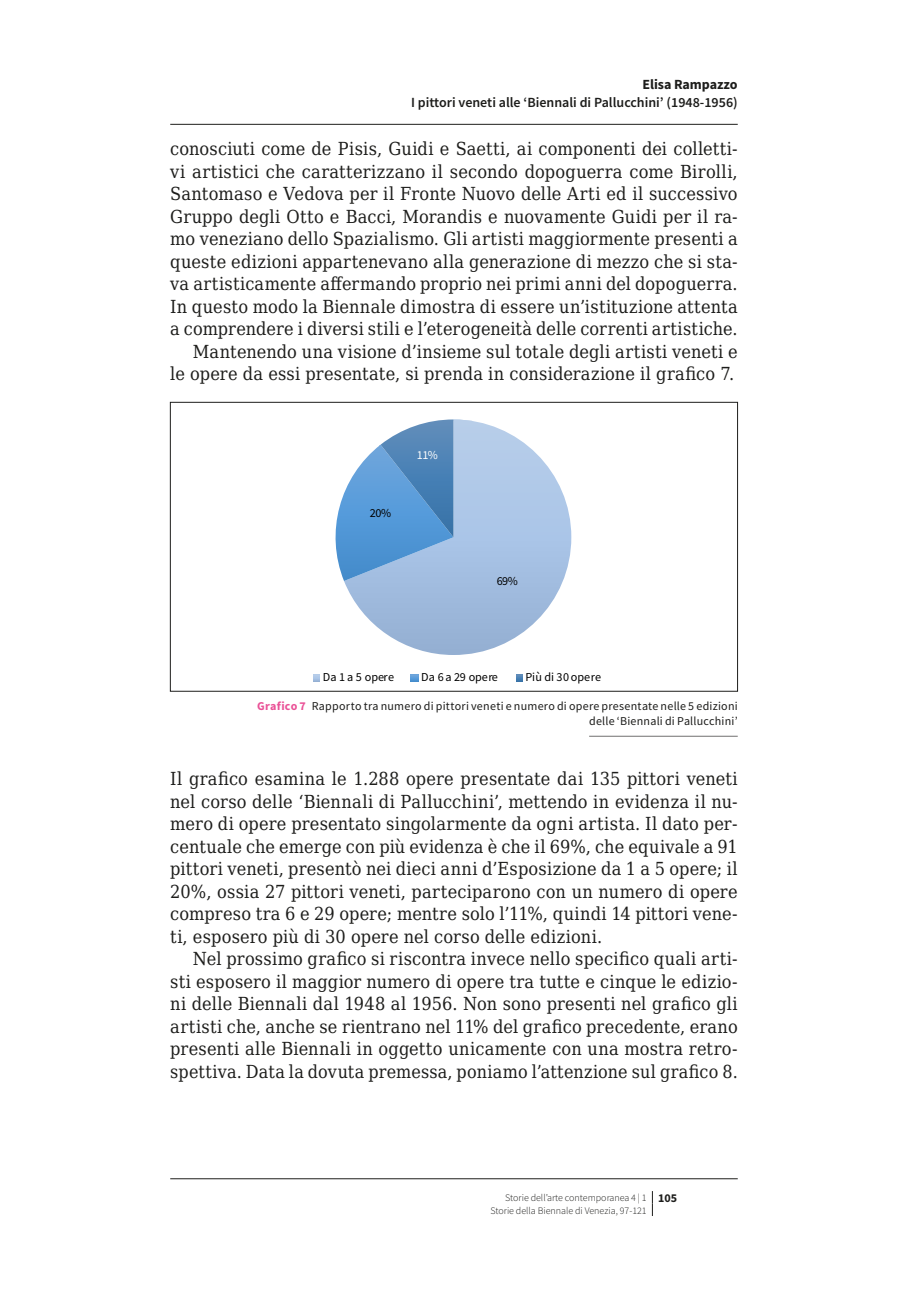
<style>
.page{position:relative;width:908px;height:1304px;background:#fff}
.page>*{position:absolute;margin:0;border:0;box-sizing:border-box;transform-origin:0 0}
.t1{font:18px/22.4px "DejaVu Serif Condensed";letter-spacing:.01em;color:#1d1d1b;text-align:justify}
.t2{font:600 14px "Source Sans Pro";color:#1d1d1b}
.t3{font:700 14px "Source Sans Pro";color:#1d1d1b}
.t4{font:12.2px "Source Sans Pro";letter-spacing:.005em;color:#000}
.t5{font:12.2px "Source Sans Pro";color:#fff}
.t6{font:12px/15px "Source Sans Pro";letter-spacing:.02em;color:#1d1d1b;text-align:right}
.t7{font:300 10px/12.4px "Source Sans Pro";color:#1d1d1b}
.s1{font-weight:700;color:#ea5297}
.s2{font-weight:700;font-size:12px}
</style>
<div class="page">
<svg style="left:651px;top:1191px;width:1px;height:25px"></svg>
<hr style="left:170px;top:1178px;width:567px;height:1px;background:#1d1d1b">
<hr style="left:589px;top:736px;width:148px;height:1px;background:#706f6f">
<svg style="left:344px;top:419px;width:227px;height:236px"></svg>
<svg style="left:335px;top:419px;width:118px;height:162px"></svg>
<svg style="left:313px;top:675px;width:7px;height:6px"></svg>
<svg style="left:410px;top:675px;width:8px;height:6px"></svg>
<svg style="left:516px;top:675px;width:6px;height:6px"></svg>
<div style="left:170px;top:402px;width:567px;height:289px;border:1px solid #1d1d1b"></div>
<hr style="left:170px;top:124px;width:567px;height:1px;background:#1d1d1b">
<p class="t3" style="left:642px;top:75px;width:97px">Elisa Rampazzo</p>
<p class="t2" style="left:411px;top:94px;width:328px">I pittori veneti alle ‘Biennali di Pallucchini’ (1948-1956)</p>
<p class="t1" style="left:170px;top:137px;width:568px;text-align:right">conosciuti come de Pisis, Guidi e Saetti, ai componenti dei colletti&shy;vi artistici che caratterizzano il secondo dopoguerra come Birolli, Santomaso e Vedova per il Fronte Nuovo delle Arti ed il successivo Gruppo degli Otto e Bacci, Morandis e nuovamente Guidi per il ra&shy;mo veneziano dello Spazialismo. Gli artisti maggiormente presenti a queste edizioni appartenevano alla generazione di mezzo che si sta&shy;va artisticamente affermando proprio nei primi anni del dopoguerra.<br>In questo modo la Biennale dimostra di essere un’istituzione attenta a comprendere i diversi stili e l’eterogeneità delle correnti artistiche.<br>Mantenendo una visione d’insieme sul totale degli artisti veneti e<br>le opere da essi presentate, si prenda in considerazione il grafico 7.</p>
<p class="t4" style="left:370px;top:506px;width:23px">20%</p>
<p class="t5" style="left:416px;top:447px;width:23px">11%</p>
<p class="t4" style="left:496px;top:573px;width:23px">69%</p>
<p class="t4" style="left:322px;top:669px;width:73px">Da 1 a 5 opere</p>
<p class="t4" style="left:421px;top:669px;width:78px">Da 6 a 29 opere</p>
<p class="t4" style="left:525px;top:669px;width:77px">Più di 30 opere</p>
<p class="t6" style="left:257px;top:698px;width:482px"><span class="s1">Grafico 7</span> Rapporto tra numero di pittori veneti e numero di opere presentate nelle 5 edizioni delle ‘Biennali di Pallucchini’</p>
<p class="t1" style="left:170px;top:767px;width:568px">Il grafico esamina le 1.288 opere presentate dai 135 pittori veneti nel corso delle ‘Biennali di Pallucchini’, mettendo in evidenza il nu&shy;mero di opere presentato singolarmente da ogni artista. Il dato per&shy;centuale che emerge con più evidenza è che il 69%, che equivale a 91 pittori veneti, presentò nei dieci anni d’Esposizione da 1 a 5 opere; il 20%, ossia 27 pittori veneti, parteciparono con un numero di opere compreso tra 6 e 29 opere; mentre solo l’11%, quindi 14 pittori vene&shy;ti, esposero più di 30 opere nel corso delle edizioni.</p>
<p class="t1" style="left:170px;top:947px;width:568px;text-indent:23px">Nel prossimo grafico si riscontra invece nello specifico quali arti&shy;sti esposero il maggior numero di opere tra tutte e cinque le edizio&shy;ni delle Biennali dal 1948 al 1956. Non sono presenti nel grafico gli artisti che, anche se rientrano nel 11% del grafico precedente, erano presenti alle Biennali in oggetto unicamente con una mostra retro&shy;spettiva. Data la dovuta premessa, poniamo l’attenzione sul grafico 8.</p>
<p class="t7" style="left:490px;top:1191px;width:188px;text-indent:15px">Storie dell’arte contemporanea 4 | 1 <span class="s2">105<br></span>Storie della Biennale di Venezia, 97-121</p>
</div>
